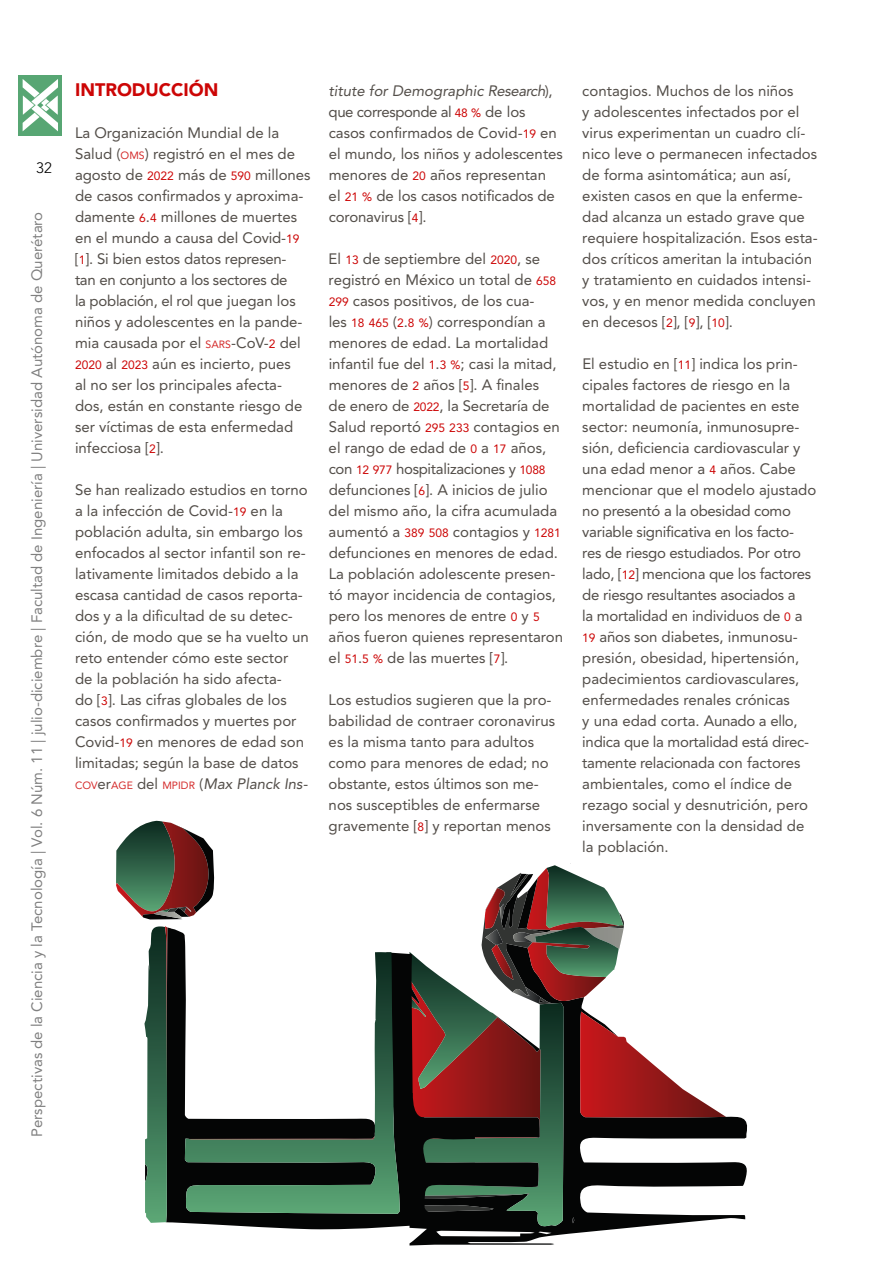
<style>
.page{position:relative;width:893px;height:1263px;background:#fff}
.page>*{position:absolute;margin:0;border:0;box-sizing:border-box;transform-origin:0 0}
.t1{font:900 18px "Avenir LT Std";color:#cc0505}
.t2{font:15px/21px "Avenir LT Std";color:#534e49}
.t3{font:15px "Avenir LT Std";color:#000}
.t4{font:300 15px "Avenir LT Std";color:#000}
.s1{font-size:10.5px;color:#d42b2b}
.s2{font-size:12px;color:#cc0505}
.s3{font-style:italic}
</style>
<div class="page">
<svg style="left:410px;top:1116px;width:338px;height:129px"></svg>
<svg style="left:475px;top:863px;width:251px;height:365px"></svg>
<svg style="left:185px;top:952px;width:290px;height:278px;background:#4d3c35"></svg>
<svg style="left:375px;top:952px;width:25px;height:262px;background:#2b533d"></svg>
<svg style="left:144px;top:926px;width:231px;height:297px"></svg>
<svg style="left:116px;top:821px;width:99px;height:99px"></svg>
<div style="left:18px;top:75px;width:44px;height:60px;background:#57a673"></div>
<svg style="left:23px;top:79px;width:35px;height:52px"></svg>
<p class="t4" style="left:36px;top:159px;width:17px">32</p>
<p class="t3" style="left:28px;top:1137px;width:927px;rotate:-90deg">Perspectivas de la Ciencia y la Tecnología | Vol. 6 Núm. 11 | julio-diciembre | Facultad de Ingeniería | Universidad Autónoma de Querétaro</p>
<p class="t1" style="left:75px;top:79px;width:145px">INTRODUCCIÓN</p>
<p class="t2" style="left:75px;top:122px;width:237px">La Organización Mundial de la<br>Salud (<span class="s1">OMS</span>) registró en el mes de agosto de <span class="s2">2022</span> más de <span class="s2">590</span> millones de casos confirmados y aproxima&shy;damente <span class="s2">6</span>.<span class="s2">4</span> millones de muertes en el mundo a causa del Covid-<span class="s2">19 </span>[<span class="s2">1</span>]. Si bien estos datos represen&shy;tan en conjunto a los sectores de<br>la población, el rol que juegan los niños y adolescentes en la pande&shy;mia causada por el <span class="s1">SARS</span>-CoV-<span class="s2">2</span> del<br><span class="s2">2020</span> al <span class="s2">2023</span> aún es incierto, pues<br>al no ser los principales afecta&shy;dos, están en constante riesgo de ser víctimas de esta enfermedad infecciosa [<span class="s2">2</span>].</p>
<p class="t2" style="left:75px;top:479px;width:235px">Se han realizado estudios en torno a la infección de Covid-<span class="s2">19</span> en la población adulta, sin embargo los enfocados al sector infantil son re&shy;lativamente limitados debido a la escasa cantidad de casos reporta&shy;dos y a la dificultad de su detec&shy;ción, de modo que se ha vuelto un reto entender cómo este sector de la población ha sido afecta-<br>do [<span class="s2">3</span>]. Las cifras globales de los casos confirmados y muertes por<br>Covid-<span class="s2">19</span> en menores de edad son limitadas; según la base de datos<br><span class="s1">COV</span>er<span class="s1">AGE</span> del <span class="s1">MPIDR</span> (<span class="s3">Max Planck Ins-</span></p>
<p class="t2" style="left:329px;top:80px;width:236px"><span class="s3">titute for Demographic Research</span>), que corresponde al <span class="s2">48 %</span> de los casos confirmados de Covid-<span class="s2">19</span> en el mundo, los niños y adolescentes menores de <span class="s2">20</span> años representan<br>el <span class="s2">21 %</span> de los casos notificados de coronavirus [<span class="s2">4</span>].</p>
<p class="t2" style="left:329px;top:248px;width:236px">El <span class="s2">13</span> de septiembre del <span class="s2">2020</span>, se registró en México un total de <span class="s2">658<br>299</span> casos positivos, de los cua-<br>les <span class="s2">18 465</span> (<span class="s2">2</span>.<span class="s2">8 %</span>) correspondían a menores de edad. La mortalidad infantil fue del <span class="s2">1</span>.<span class="s2">3 %</span>; casi la mitad, menores de <span class="s2">2</span> años [<span class="s2">5</span>]. A finales<br>de enero de <span class="s2">2022</span>, la Secretaría de<br>Salud reportó <span class="s2">295 233</span> contagios en el rango de edad de <span class="s2">0</span> a <span class="s2">17</span> años, con <span class="s2">12 977</span> hospitalizaciones y <span class="s2">1088 </span>defunciones [<span class="s2">6</span>]. A inicios de julio del mismo año, la cifra acumulada aumentó a <span class="s2">389 508</span> contagios y <span class="s2">1281 </span>defunciones en menores de edad.<br>La población adolescente presen&shy;tó mayor incidencia de contagios, pero los menores de entre <span class="s2">0</span> y <span class="s2">5 </span>años fueron quienes representaron el <span class="s2">51</span>.<span class="s2">5 %</span> de las muertes [<span class="s2">7</span>].</p>
<p class="t2" style="left:329px;top:689px;width:228px">Los estudios sugieren que la pro&shy;babilidad de contraer coronavirus es la misma tanto para adultos como para menores de edad; no obstante, estos últimos son me&shy;nos susceptibles de enfermarse gravemente [<span class="s2">8</span>] y reportan menos</p>
<p class="t2" style="left:582px;top:80px;width:237px">contagios. Muchos de los niños<br>y adolescentes infectados por el virus experimentan un cuadro clí&shy;nico leve o permanecen infectados de forma asintomática; aun así, existen casos en que la enferme&shy;dad alcanza un estado grave que requiere hospitalización. Esos esta&shy;dos críticos ameritan la intubación y tratamiento en cuidados intensi&shy;vos, y en menor medida concluyen en decesos [<span class="s2">2</span>], [<span class="s2">9</span>], [<span class="s2">10</span>].</p>
<p class="t2" style="left:582px;top:353px;width:236px">El estudio en [<span class="s2">11</span>] indica los prin&shy;cipales factores de riesgo en la mortalidad de pacientes en este sector: neumonía, inmunosupre&shy;sión, deficiencia cardiovascular y una edad menor a <span class="s2">4</span> años. Cabe mencionar que el modelo ajustado no presentó a la obesidad como variable significativa en los facto&shy;res de riesgo estudiados. Por otro lado, [<span class="s2">12</span>] menciona que los factores de riesgo resultantes asociados a<br>la mortalidad en individuos de <span class="s2">0</span> a<br><span class="s2">19</span> años son diabetes, inmunosu&shy;presión, obesidad, hipertensión, padecimientos cardiovasculares, enfermedades renales crónicas<br>y una edad corta. Aunado a ello, indica que la mortalidad está direc&shy;tamente relacionada con factores ambientales, como el índice de rezago social y desnutrición, pero inversamente con la densidad de la población.</p>
</div>
